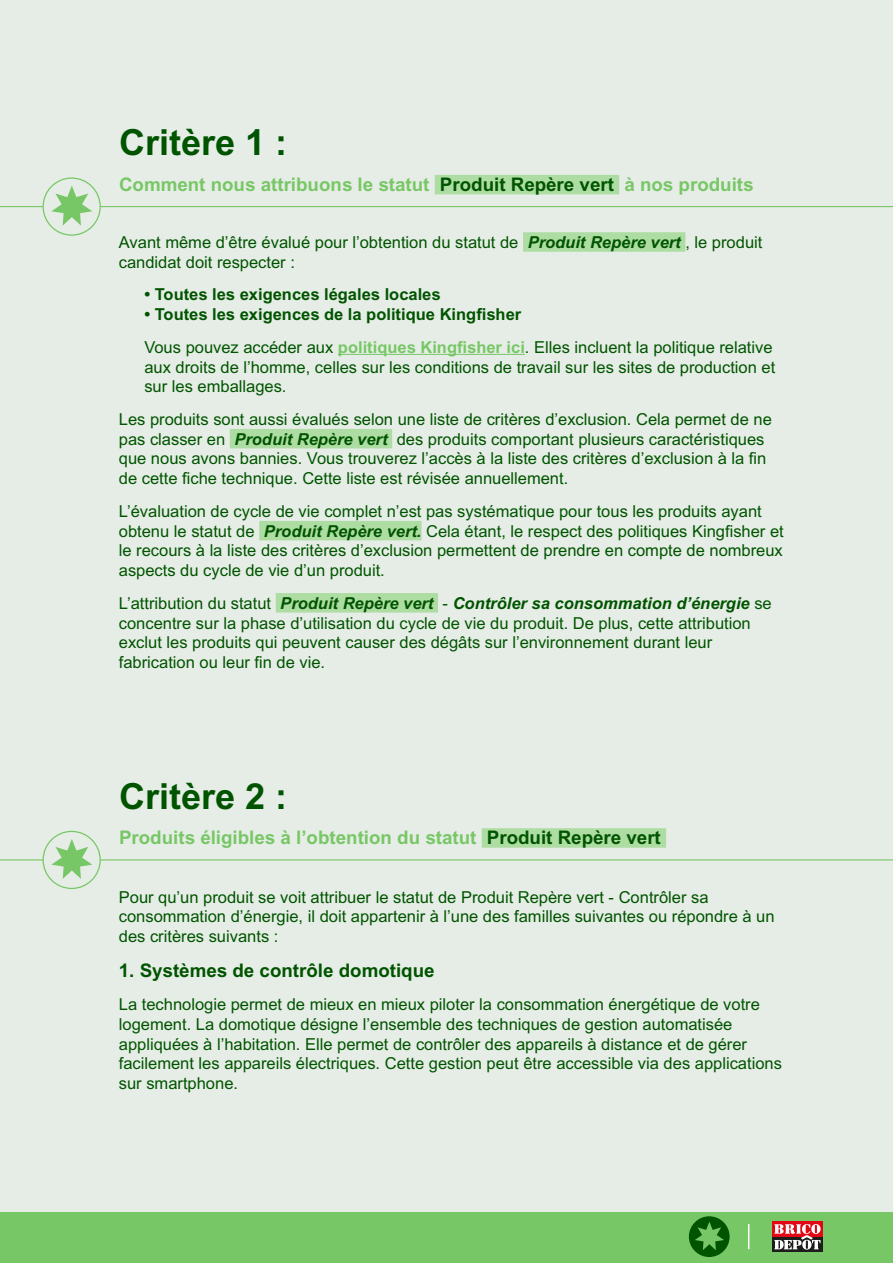
<style>
.page{position:relative;width:893px;height:1263px;background:#fff}
.page>*{position:absolute;margin:0;border:0;box-sizing:border-box;transform-origin:0 0}
.t1{font:700 36px "Arial MT Std";color:#005400}
.t2{font:700 18.75px "Arial MT Std";color:#78c766}
.t3{font:700 18.75px "Arial MT Std";color:#005400}
.t4{font:16.5px/19.8px "Arial MT Std";color:#005400}
.t5{font:700 16.5px "Arial MT Std";color:#005400}
.s1{color:#005400}
.s2{font-weight:700;font-style:italic}
.s3{font-weight:700}
.s4{font-weight:700;color:#78c766}
</style>
<div class="page">
<div style="left:0;top:1212px;width:893px;height:51px;background:#78c766"></div>
<div style="left:689px;top:1216px;width:41px;height:41px;background:#005400;border-radius:50%"></div>
<svg style="left:695px;top:1222px;width:29px;height:28px"></svg>
<svg style="left:772px;top:1237px;width:50px;height:15px"></svg>
<div style="left:772px;top:1221px;width:50px;height:16px;background:#e30614"></div>
<svg style="left:774px;top:1224px;width:46px;height:25px"></svg>
<svg style="left:748px;top:1224px;width:1px;height:25px"></svg>
<div style="left:0;top:0;width:893px;height:1212px;background:#e6ede6"></div>
<hr style="left:0;top:859px;width:893px;height:1px;background:#78c766">
<div style="left:43px;top:831px;width:57px;height:57px;background:#e6ede6;border-radius:50%"></div>
<div style="left:43px;top:831px;width:58px;height:58px;border:1px solid #78c766;border-radius:50%"></div>
<svg style="left:51px;top:839px;width:41px;height:40px"></svg>
<div style="left:482px;top:828px;width:184px;height:20px;background:#aedda3"></div>
<hr style="left:0;top:206px;width:893px;height:1px;background:#78c766">
<svg style="left:43px;top:178px;width:57px;height:57px"></svg>
<div style="left:43px;top:177px;width:58px;height:59px;border:1px solid #78c766;border-radius:50%"></div>
<svg style="left:51px;top:186px;width:41px;height:40px"></svg>
<div style="left:435px;top:175px;width:184px;height:19px;background:#aedda3"></div>
<div style="left:523px;top:232px;width:162px;height:20px;background:#aedda3"></div>
<hr style="left:338px;top:354px;width:187px;height:1px;background:#78c766">
<div style="left:230px;top:429px;width:162px;height:19px;background:#aedda3"></div>
<div style="left:259px;top:521px;width:163px;height:19px;background:#aedda3"></div>
<div style="left:276px;top:593px;width:162px;height:19px;background:#aedda3"></div>
<h1 class="t1" style="left:119px;top:121px;width:170px">Critère 1 :</h1>
<p class="t2" style="left:119px;top:173px;width:636px">Comment nous attribuons le statut <span class="s1">Produit Repère vert</span> à nos produits</p>
<p class="t4" style="left:119px;top:232px;width:645px">Avant même d’être évalué pour l’obtention du statut de <span class="s2">Produit Repère vert</span> , le produit candidat doit respecter :</p>
<p class="t5" style="left:144px;top:285px;width:298px">• Toutes les exigences légales locales</p>
<p class="t4" style="left:144px;top:298px;width:630px;line-height:32.5px"><span class="s3">• Toutes les exigences de la politique Kingfisher<br></span>Vous pouvez accéder aux <span class="s4">politiques Kingfisher ici</span>. Elles incluent la politique relative</p>
<p class="t4" style="left:144px;top:357px;width:632px">aux droits de l’homme, celles sur les conditions de travail sur les sites de production et sur les emballages.</p>
<p class="t4" style="left:119px;top:409px;width:654px">Les produits sont aussi évalués selon une liste de critères d’exclusion. Cela permet de ne pas classer en <span class="s2">Produit Repère vert</span> des produits comportant plusieurs caractéristiques que nous avons bannies. Vous trouverez l’accès à la liste des critères d’exclusion à la fin de cette fiche technique. Cette liste est révisée annuellement.</p>
<p class="t4" style="left:119px;top:501px;width:666px">L’évaluation de cycle de vie complet n’est pas systématique pour tous les produits ayant obtenu le statut de <span class="s2">Produit Repère vert.</span> Cela étant, le respect des politiques Kingfisher et le recours à la liste des critères d’exclusion permettent de prendre en compte de nombreux aspects du cycle de vie d’un produit.</p>
<p class="t4" style="left:119px;top:593px;width:654px">L’attribution du statut <span class="s2">Produit Repère vert</span> - <span class="s2">Contrôler sa consommation d’énergie</span> se concentre sur la phase d’utilisation du cycle de vie du produit. De plus, cette attribution exclut les produits qui peuvent causer des dégâts sur l’environnement durant leur fabrication ou leur fin de vie.</p>
<h1 class="t1" style="left:119px;top:775px;width:170px">Critère 2 :</h1>
<p class="t2" style="left:119px;top:826px;width:543px">Produits éligibles à l’obtention du statut <span class="s1">Produit Repère vert</span></p>
<p class="t4" style="left:119px;top:887px;width:657px">Pour qu’un produit se voit attribuer le statut de Produit Repère vert - Contrôler sa consommation d’énergie, il doit appartenir à l’une des familles suivantes ou répondre à un des critères suivants :</p>
<p class="t3" style="left:119px;top:960px;width:317px">1. Systèmes de contrôle domotique</p>
<p class="t4" style="left:119px;top:994px;width:665px">La technologie permet de mieux en mieux piloter la consommation énergétique de votre logement. La domotique désigne l’ensemble des techniques de gestion automatisée appliquées à l’habitation. Elle permet de contrôler des appareils à distance et de gérer facilement les appareils électriques. Cette gestion peut être accessible via des applications sur smartphone.</p>
</div>
